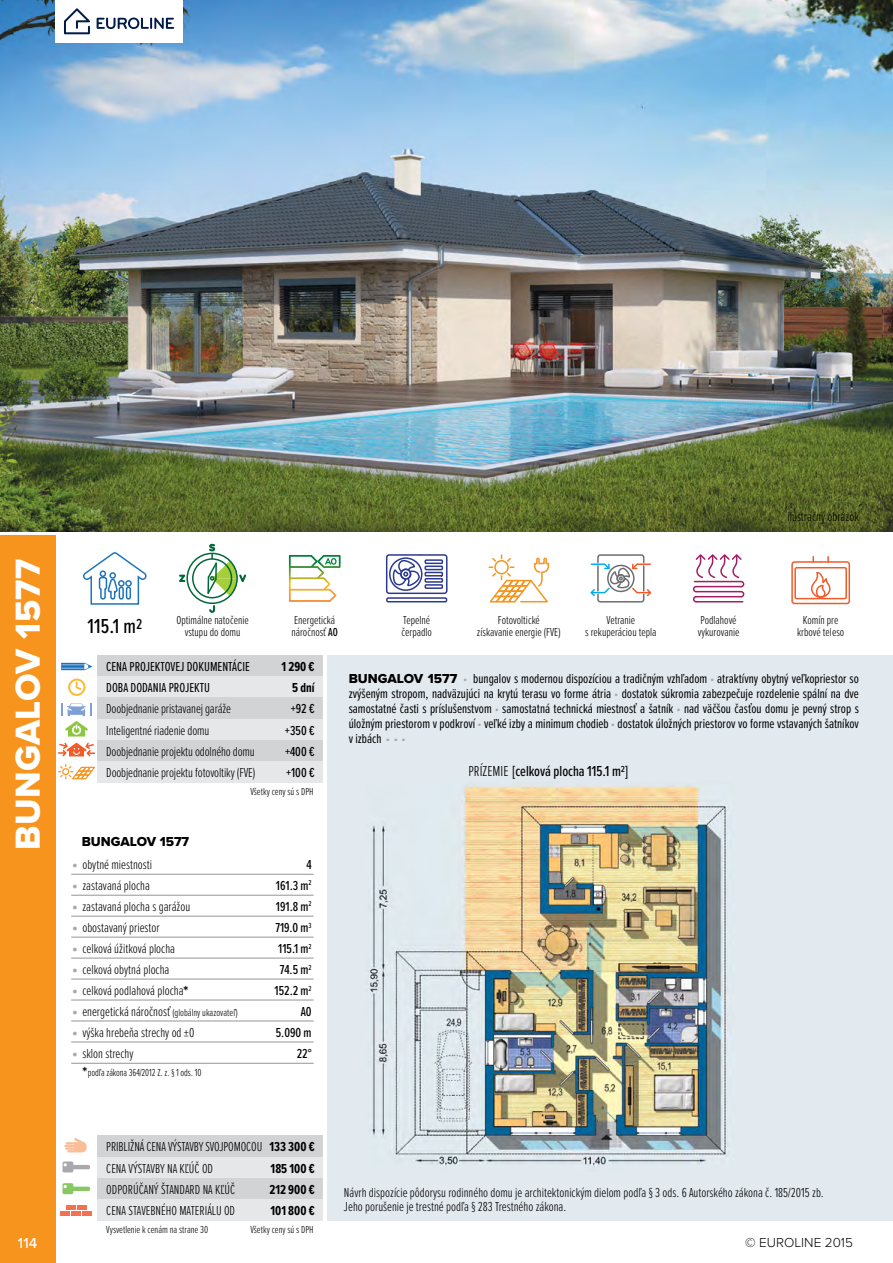
<style>
.page{position:relative;width:893px;height:1263px;background:#fff}
.page>*{position:absolute;margin:0;border:0;box-sizing:border-box;transform-origin:0 0}
.t1{font:300 45px "Proxima Nova Ex Cn";color:#a7a9ac}
.t2{font:36px "Proxima Nova Extrabld";letter-spacing:.01em;color:#fff}
.t3{font:500 21px "Proxima Nova Ex Cn";color:#000}
.t4{font:500 15px "Proxima Nova Ex Cn";color:#000}
.t5{font:500 15px "Proxima Nova";color:#fff}
.t6{font:300 13.5px/21px "Proxima Nova Ex Cn";color:#000}
.t7{font:13.5px/15px "Proxima Nova Ex Cn";color:#000;text-align:justify}
.t8{font:500 13.5px/21px "Proxima Nova Ex Cn";color:#000;text-align:right}
.t9{font:700 13.5px/21.3px "Proxima Nova Ex Cn";color:#000;text-align:justify}
.t10{font:300 13.5px "Proxima Nova";color:#000}
.t11{font:13.5px "Proxima Nova Extrabld";color:#000}
.t12{font:300 12px/12px "Proxima Nova Ex Cn";color:#000;text-align:center}
.t13{font:300 10.5px "Proxima Nova Ex Cn";color:#000}
.s1{font-weight:500}
.s2{font-weight:700;font-size:15px}
.s3{font-size:10.5px}
.s4{font-family:"Proxima Nova Extrabld"}
.s5{font-weight:900;color:#a7a9ac}
.s6{font-weight:300}
</style>
<div class="page">
<svg style="left:83px;top:552px;width:64px;height:53px"></svg>
<svg style="left:289px;top:555px;width:51px;height:47px"></svg>
<svg style="left:385px;top:554px;width:63px;height:49px"></svg>
<svg style="left:693px;top:554px;width:52px;height:49px"></svg>
<svg style="left:590px;top:554px;width:62px;height:49px"></svg>
<svg style="left:791px;top:557px;width:60px;height:48px"></svg>
<div style="left:186px;top:553px;width:52px;height:51px;border:2px solid #006838;border-radius:50%"></div>
<div style="left:192px;top:558px;width:40px;height:40px;border:2px solid #006838;border-radius:50%"></div>
<svg style="left:209px;top:605px;width:6px;height:8px"></svg>
<svg style="left:179px;top:575px;width:6px;height:7px"></svg>
<svg style="left:206px;top:544px;width:40px;height:52px"></svg>
<svg style="left:488px;top:555px;width:62px;height:48px"></svg>
<div style="left:327px;top:655px;width:566px;height:565px;background:#e2e9ef"></div>
<img style="left:367px;top:786px;width:360px;height:382px">
<svg style="left:61px;top:663px;width:31px;height:7px"></svg>
<svg style="left:68px;top:678px;width:17px;height:18px"></svg>
<svg style="left:61px;top:703px;width:31px;height:33px"></svg>
<svg style="left:58px;top:743px;width:37px;height:13px"></svg>
<img style="left:0;top:0;width:893px;height:531px">
<div style="left:0;top:536px;width:55px;height:727px;background:#f7941e"></div>
<div style="left:55px;top:0;width:128px;height:43px;background:#fff"></div>
<svg style="left:64px;top:8px;width:26px;height:26px"></svg>
<svg style="left:97px;top:18px;width:77px;height:11px"></svg>
<div style="left:98px;top:655px;width:225px;height:21px;background:#d1d3d4"></div>
<div style="left:98px;top:676px;width:225px;height:21px;background:#e6e7e8"></div>
<div style="left:98px;top:719px;width:225px;height:21px;background:#e6e7e8"></div>
<div style="left:98px;top:740px;width:225px;height:21px;background:#d1d3d4"></div>
<div style="left:98px;top:697px;width:225px;height:22px;background:#d1d3d4"></div>
<svg style="left:59px;top:764px;width:36px;height:15px"></svg>
<div style="left:98px;top:761px;width:225px;height:21px;background:#e6e7e8"></div>
<svg style="left:64px;top:1138px;width:23px;height:14px"></svg>
<svg style="left:63px;top:1183px;width:27px;height:11px"></svg>
<div style="left:66px;top:1205px;width:10px;height:5px;background:#f37053"></div>
<div style="left:77px;top:1205px;width:10px;height:5px;background:#f37053"></div>
<div style="left:60px;top:1211px;width:10px;height:5px;background:#f37053"></div>
<div style="left:71px;top:1211px;width:10px;height:5px;background:#f37053"></div>
<div style="left:82px;top:1211px;width:10px;height:5px;background:#f37053"></div>
<svg style="left:63px;top:1161px;width:27px;height:11px"></svg>
<div style="left:98px;top:1157px;width:225px;height:21px;background:#e6e7e8"></div>
<div style="left:98px;top:1135px;width:225px;height:22px;background:#d1d3d4"></div>
<div style="left:98px;top:1178px;width:225px;height:21px;background:#d1d3d4"></div>
<div style="left:98px;top:1199px;width:225px;height:21px;background:#e6e7e8"></div>
<hr style="left:71px;top:874px;width:243px;height:1px;background:#939598">
<hr style="left:71px;top:895px;width:243px;height:1px;background:#939598">
<hr style="left:71px;top:916px;width:243px;height:1px;background:#939598">
<hr style="left:71px;top:937px;width:243px;height:1px;background:#939598">
<hr style="left:71px;top:958px;width:243px;height:1px;background:#939598">
<hr style="left:71px;top:979px;width:243px;height:1px;background:#939598">
<hr style="left:71px;top:1000px;width:243px;height:1px;background:#939598">
<hr style="left:71px;top:1020px;width:243px;height:1px;background:#939598">
<hr style="left:71px;top:1041px;width:243px;height:1px;background:#939598">
<hr style="left:71px;top:1063px;width:243px;height:1px;background:#939598">
<h2 class="t2" style="left:1px;top:850px;width:292px;rotate:-90deg">BUNGALOV 1577</h2>
<p class="t5" style="left:18px;top:1231px;width:21px">114</p>
<p class="t6" style="left:787px;top:505px;width:73px">ilustračný obrázok</p>
<h3 class="t3" style="left:87px;top:611px;width:56px">115.1 m<sup>2</sup></h3>
<p class="t12" style="left:177px;top:613px;width:74px">Optimálne natočenie vstupu do domu</p>
<p class="t12" style="left:291px;top:613px;width:48px;text-align:left">Energetická náročnosť <span class="s1">A0</span></p>
<p class="t12" style="left:401px;top:613px;width:32px;text-align:left">Tepelné čerpadlo</p>
<p class="t12" style="left:698px;top:613px;width:43px;text-align:left">Podlahové vykurovanie</p>
<p class="t12" style="left:477px;top:613px;width:85px">Fotovoltické<br>získavanie energie (FVE)</p>
<p class="t12" style="left:585px;top:613px;width:73px">Vetranie<br>s rekuperáciou tepla</p>
<p class="t12" style="left:797px;top:613px;width:49px">Komín pre krbové teleso</p>
<p class="t7" style="left:106px;top:655px;width:145px;line-height:21.3px">CENA PROJEKTOVEJ DOKUMENTÁCIE<br>DOBA DODANIA PROJEKTU</p>
<p class="t6" style="left:106px;top:697px;width:150px">Doobjednanie pristavanej garáže<br>Inteligentné riadenie domu<br>Doobjednanie projektu odolného domu</p>
<p class="t9" style="left:281px;top:655px;width:35px">1 290 €</p>
<p class="t9" style="left:292px;top:677px;width:24px">5 dní</p>
<p class="t8" style="left:285px;top:698px;width:31px;text-align:center">+92 € +350 € +400 €</p>
<p class="t6" style="left:106px;top:761px;width:150px">Doobjednanie projektu fotovoltiky (FVE)</p>
<p class="t8" style="left:286px;top:762px;width:30px">+100 €</p>
<p class="t13" style="left:251px;top:784px;width:65px">Všetky ceny sú s DPH</p>
<p class="t11" style="left:82px;top:832px;width:109px">BUNGALOV 1577</p>
<p class="t6" style="left:82px;top:853px;width:157px">obytné miestnosti<br>zastavaná plocha<br>zastavaná plocha s garážou obostavaný priestor<br>celková úžitková plocha<br>celková obytná plocha<br>celková podlahová plocha<span class="s2">* </span>energetická náročnosť <span class="s3">(globálny ukazovateľ) </span>výška hrebeňa strechy od ±0<br>sklon strechy</p>
<p class="t13" style="left:82px;top:1065px;width:120px"><span class="s2">*</span>podľa zákona 364/2012 Z. z. § 1 ods. 10</p>
<h1 class="t1" style="left:70px;top:819px;width:11px">.</h1>
<h1 class="t1" style="left:70px;top:840px;width:11px">.</h1>
<h1 class="t1" style="left:70px;top:861px;width:11px">.</h1>
<h1 class="t1" style="left:70px;top:882px;width:11px">.</h1>
<h1 class="t1" style="left:70px;top:903px;width:11px">.</h1>
<h1 class="t1" style="left:70px;top:924px;width:11px">.</h1>
<h1 class="t1" style="left:70px;top:945px;width:11px">.</h1>
<h1 class="t1" style="left:70px;top:966px;width:11px">.</h1>
<h1 class="t1" style="left:70px;top:987px;width:11px">.</h1>
<h1 class="t1" style="left:70px;top:1008px;width:11px">.</h1>
<p class="t8" style="left:275px;top:853px;width:39px">4<br>161.3 m<sup>2<br></sup>191.8 m<sup>2<br></sup>719.0 m<sup>3<br></sup>115.1 m<sup>2<br></sup>74.5 m<sup>2<br></sup>152.2 m<sup>2<br></sup>A0<br>5.090 m<br>22°</p>
<p class="t6" style="left:106px;top:1135px;width:157px">PRIBLIŽNÁ CENA VÝSTAVBY SVOJPOMOCOU<br>CENA VÝSTAVBY NA KĽÚČ OD<br>ODPORÚČANÝ ŠTANDARD NA KĽÚČ<br>CENA STAVEBNÉHO MATERIÁLU OD</p>
<p class="t9" style="left:269px;top:1136px;width:47px">133 300 €</p>
<p class="t9" style="left:269px;top:1157px;width:47px">185 100 € 212 900 € 101 800 €</p>
<p class="t13" style="left:106px;top:1222px;width:103px">Vysvetlenie k cenám na strane 30</p>
<p class="t13" style="left:251px;top:1222px;width:65px">Všetky ceny sú s DPH</p>
<p class="t7" style="left:349px;top:670px;width:512px"><span class="s4">BUNGALOV 1577</span> <span class="s5">.</span> bungalov s modernou dispozíciou a tradičným vzhľadom <span class="s5">.</span> atraktívny obytný veľkopriestor so zvýšeným stropom, nadväzujúci na krytú terasu vo forme átria <span class="s5">.</span> dostatok súkromia zabezpečuje rozdelenie spální na dve samostatné časti s príslušenstvom <span class="s5">.</span> samostatná technická miestnosť a šatník <span class="s5">.</span> nad väčšou časťou domu je pevný strop s úložným priestorom v podkroví <span class="s5">.</span> veľké izby a minimum chodieb <span class="s5">.</span> dostatok úložných priestorov vo forme vstavaných šatníkov v izbách <span class="s5">. . .</span></p>
<p class="t4" style="left:468px;top:760px;width:161px"><span class="s6">PRÍZEMIE</span> [celková plocha 115.1 m2]</p>
<p class="t6" style="left:344px;top:1185px;width:481px;line-height:13.5px">Návrh dispozície pôdorysu rodinného domu je architektonickým dielom podľa § 3 ods. 6 Autorského zákona č. 185/2015 zb.<br>Jeho porušenie je trestné podľa § 283 Trestného zákona.</p>
<p class="t10" style="left:745px;top:1232px;width:109px">© EUROLINE 2015</p>
</div>
